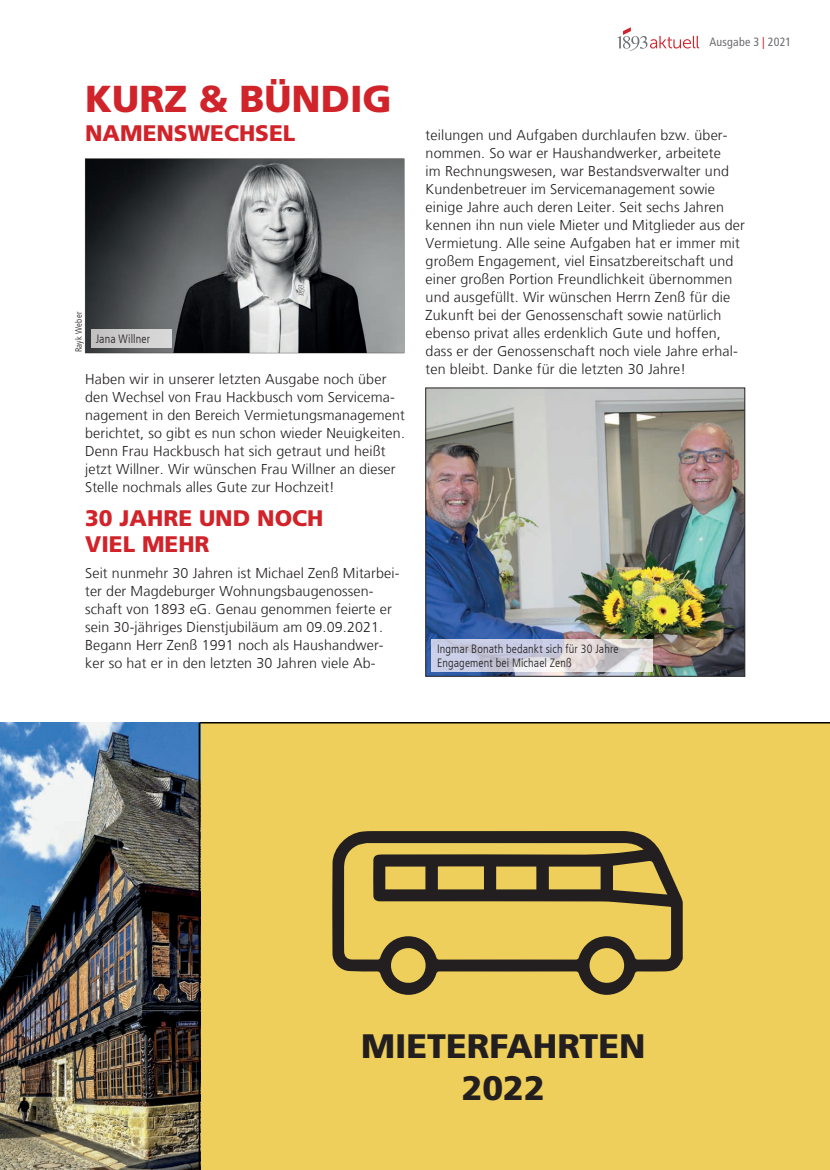
<style>
.page{position:relative;width:830px;height:1170px;background:#fff}
.page>*{position:absolute;margin:0;border:0;box-sizing:border-box;transform-origin:0 0}
.t1{font:900 37.5px "Frutiger LT Std";color:#d1232a}
.t2{font:900 33.9px/41.4px "Frutiger LT Std";color:#231f20;text-align:center}
.t3{font:900 22.5px/25.5px "Frutiger LT Std";color:#d1232a}
.t4{font:300 14.25px/18px "Frutiger LT";letter-spacing:.01em;color:#231f20}
.t5{font:300 condensed 12px/14.4px "Frutiger LT";letter-spacing:.01em;color:#231f20}
.t6{font:condensed 12px "Frutiger LT";letter-spacing:.015em;color:#6c6d70}
.t7{font:300 condensed 9px "Frutiger LT";letter-spacing:.02em;color:#231f20}
.s1{color:#d1232a}
</style>
<div class="page">
<div style="left:200px;top:722px;width:629px;height:447px;background:#eecf5b"></div>
<img style="left:0;top:722px;width:198px;height:447px">
<hr style="left:200px;top:722px;width:629px;height:1px;background:#000">
<hr style="left:198px;top:722px;width:2px;height:447px;background:#000">
<img style="left:427px;top:390px;width:315px;height:284px">
<div style="left:425px;top:388px;width:319px;height:288px;border:1px solid #231f20"></div>
<svg style="left:85px;top:158px;width:319px;height:195px;background:#616465"></svg>
<img style="left:91px;top:329px;width:81px;height:18px">
<img style="left:431px;top:639px;width:221px;height:32px">
<svg style="left:332px;top:831px;width:350px;height:163px"></svg>
<svg style="left:617px;top:27px;width:81px;height:24px"></svg>
<h1 class="t1" style="left:85px;top:76px;width:308px">KURZ &amp; BÜNDIG</h1>
<h3 class="t3" style="left:85px;top:121px;width:212px">NAMENSWECHSEL</h3>
<p class="t7" style="left:74px;top:352px;width:42px;rotate:-90deg">Rayk Weber</p>
<p class="t5" style="left:96px;top:331px;width:56px">Jana Willner</p>
<p class="t4" style="left:85px;top:370px;width:321px">Haben wir in unserer letzten Ausgabe noch über den Wechsel von Frau Hackbusch vom Servicema&shy;nagement in den Bereich Vermietungsmanagement berichtet, so gibt es nun schon wieder Neuigkeiten.<br>Denn Frau Hackbusch hat sich getraut und heißt jetzt Willner. Wir wünschen Frau Willner an dieser Stelle nochmals alles Gute zur Hochzeit!</p>
<h3 class="t3" style="left:85px;top:505px;width:240px">30 JAHRE UND NOCH<br>VIEL MEHR</h3>
<p class="t4" style="left:85px;top:564px;width:316px">Seit nunmehr 30 Jahren ist Michael Zenß Mitarbei&shy;ter der Magdeburger Wohnungsbaugenossen&shy;schaft von 1893 eG. Genau genommen feierte er sein 30-jähriges Dienstjubiläum am 09.09.2021.<br>Begann Herr Zenß 1991 noch als Haushandwer&shy;ker so hat er in den letzten 30 Jahren viele Ab-</p>
<p class="t6" style="left:709px;top:35px;width:83px">Ausgabe 3 <span class="s1">|</span> 2021</p>
<p class="t4" style="left:425px;top:126px;width:320px">teilungen und Aufgaben durchlaufen bzw. über&shy;nommen. So war er Haushandwerker, arbeitete<br>im Rechnungswesen, war Bestandsverwalter und Kundenbetreuer im Servicemanagement sowie einige Jahre auch deren Leiter. Seit sechs Jahren kennen ihn nun viele Mieter und Mitglieder aus der Vermietung. Alle seine Aufgaben hat er immer mit großem Engagement, viel Einsatzbereitschaft und einer großen Portion Freundlichkeit übernommen und ausgefüllt. Wir wünschen Herrn Zenß für die Zukunft bei der Genossenschaft sowie natürlich ebenso privat alles erdenklich Gute und hoffen, dass er der Genossenschaft noch viele Jahre erhal&shy;ten bleibt. Danke für die letzten 30 Jahre!</p>
<p class="t5" style="left:437px;top:641px;width:183px">Ingmar Bonath bedankt sich für 30 Jahre<br>Engagement bei Michael Zenß</p>
<h2 class="t2" style="left:361px;top:1025px;width:286px">MIETERFAHRTEN<br>2022</h2>
</div>
